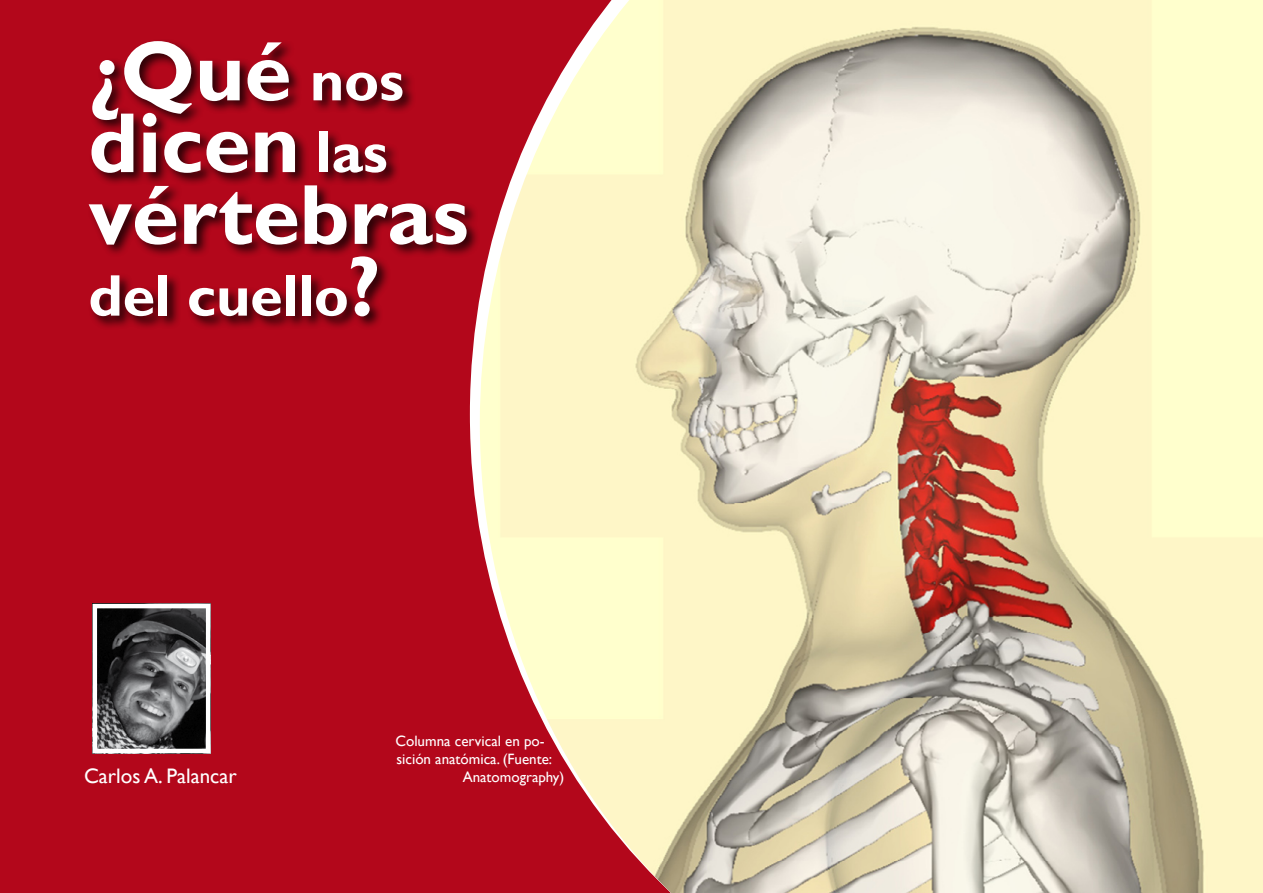
<style>
.page{position:relative;width:1263px;height:893px;background:#b3071b}
.page>*{position:absolute;margin:0;border:0;box-sizing:border-box;transform-origin:0 0}
.t1{font:700 85.8px/71.7px "Gill Sans";letter-spacing:-.005em;color:#fff}
.t2{font:700 59.1px "Gill Sans";letter-spacing:-.005em;color:#fff}
.t3{font:21px "Gill Sans";color:#fff}
.t4{font:15px "Gill Sans";color:#fff}
.s1{font-size:59.1px}
.s2{font-size:85.8px}
</style>
<div class="page">
<img style="left:480px;top:0;width:783px;height:893px">
<div style="left:87px;top:39px;width:394px;height:292px;background:#000;opacity:.75"></div>
<img style="left:98px;top:609px;width:107px;height:139px">
<div style="left:93px;top:604px;width:117px;height:149px;border:4px solid #fff"></div>
<h1 class="t1" style="left:88px;top:38px;width:382px">¿Qué <span class="s1">nos </span>dicen <span class="s1">las </span>vértebras</h1>
<h2 class="t2" style="left:88px;top:260px;width:294px">del cuello<span class="s2">?</span></h2>
<h3 class="t3" style="left:84px;top:764px;width:154px">Carlos A. Palancar</h3>
<p class="t4" style="left:395px;top:732px;width:151px">Columna cervical en po-</p>
<p class="t4" style="left:396px;top:750px;width:157px">sición anatómica. (Fuente:</p>
<p class="t4" style="left:463px;top:768px;width:103px">Anatomography)</p>
</div>
